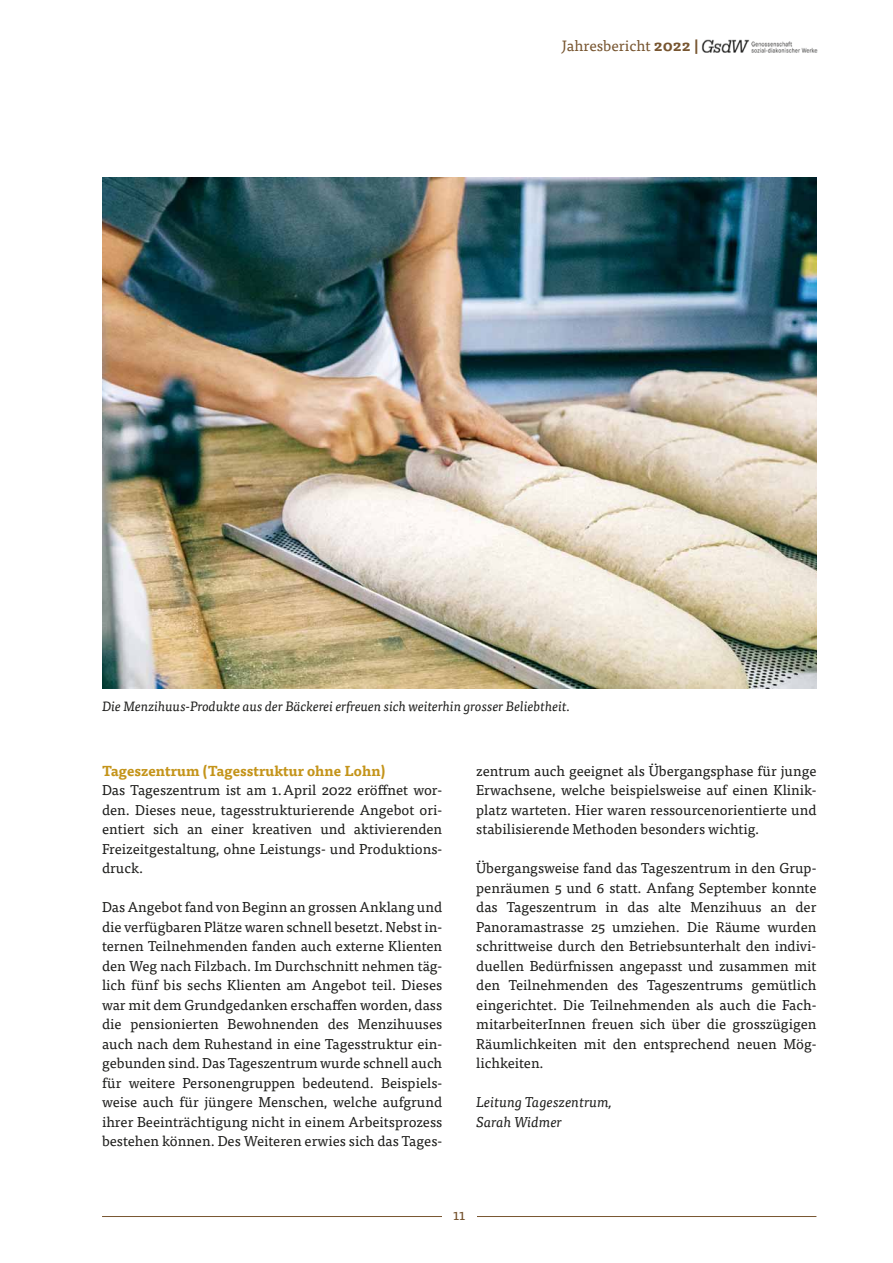
<style>
.page{position:relative;width:893px;height:1263px;background:#fff}
.page>*{position:absolute;margin:0;border:0;box-sizing:border-box;transform-origin:0 0}
.t1{font:15px "Tisa Pro";color:#775530}
.t2{font:14.25px/19.5px "Tisa Pro";color:#1d1d1b;text-align:justify}
.t3{font:700 14.25px "Tisa Pro";color:#c4941a}
.t4{font:italic 14.25px/19.5px "Tisa Pro";color:#1d1d1b}
.t5{font:italic 13.5px "Tisa Pro";letter-spacing:-.005em;color:#1d1d1b}
.s1{font-weight:700}
</style>
<div class="page">
<hr style="left:102px;top:1216px;width:714px;height:1px;background:#775530">
<div style="left:442px;top:1209px;width:34px;height:30px;background:#fff"></div>
<img style="left:701px;top:39px;width:117px;height:14px">
<img style="left:102px;top:177px;width:714px;height:511px">
<p class="t1" style="left:562px;top:39px;width:139px">Jahresbericht <span class="s1">2022 |</span></p>
<p class="t5" style="left:102px;top:699px;width:469px">Die Menzihuus-Produkte aus der Bäckerei erfreuen sich weiterhin grosser Beliebtheit.</p>
<p class="t3" style="left:102px;top:764px;width:285px">Tageszentrum (Tagesstruktur ohne Lohn)</p>
<p class="t2" style="left:102px;top:781px;width:342px">Das Tageszentrum ist am 1. April 2022 eröffnet wor&shy;den. Dieses neue, tagesstrukturierende Angebot ori&shy;entiert sich an einer kreativen und aktivierenden Freizeitgestaltung, ohne Leistungs- und Produktions&shy;druck.</p>
<p class="t2" style="left:102px;top:898px;width:342px">Das Angebot fand von Beginn an grossen Anklang und die verfügbaren Plätze waren schnell besetzt. Nebst in&shy;ternen Teilnehmenden fanden auch externe Klienten den Weg nach Filzbach. Im Durchschnitt nehmen täg&shy;lich fünf bis sechs Klienten am Angebot teil. Dieses war mit dem Grundgedanken erschaffen worden, dass die pensionierten Bewohnenden des Menzihuuses auch nach dem Ruhestand in eine Tagesstruktur ein&shy;gebunden sind. Das Tageszentrum wurde schnell auch für weitere Personengruppen bedeutend. Beispiels&shy;weise auch für jüngere Menschen, welche aufgrund ihrer Beeinträchtigung nicht in einem Arbeitsprozess bestehen können. Des Weiteren erwies sich das Tages-</p>
<p class="t2" style="left:476px;top:762px;width:342px">zentrum auch geeignet als Übergangsphase für junge Erwachsene, welche beispielsweise auf einen Klinik&shy;platz warteten. Hier waren ressourcenorientierte und stabilisierende Methoden besonders wichtig.</p>
<p class="t2" style="left:476px;top:859px;width:342px">Übergangsweise fand das Tageszentrum in den Grup&shy;penräumen 5 und 6 statt. Anfang September konnte das Tageszentrum in das alte Menzihuus an der Panoramastrasse 25 umziehen. Die Räume wurden schrittweise durch den Betriebsunterhalt den indivi&shy;duellen Bedürfnissen angepasst und zusammen mit den Teilnehmenden des Tageszentrums gemütlich eingerichtet. Die Teilnehmenden als auch die Fach&shy;mitarbeiterInnen freuen sich über die grosszügigen Räumlichkeiten mit den entsprechend neuen Mög&shy;lichkeiten.</p>
<p class="t4" style="left:476px;top:1093px;width:137px">Leitung Tageszentrum,<br>Sarah Widmer</p>
<p class="t1" style="left:453px;top:1208px;width:14px">11</p>
</div>
